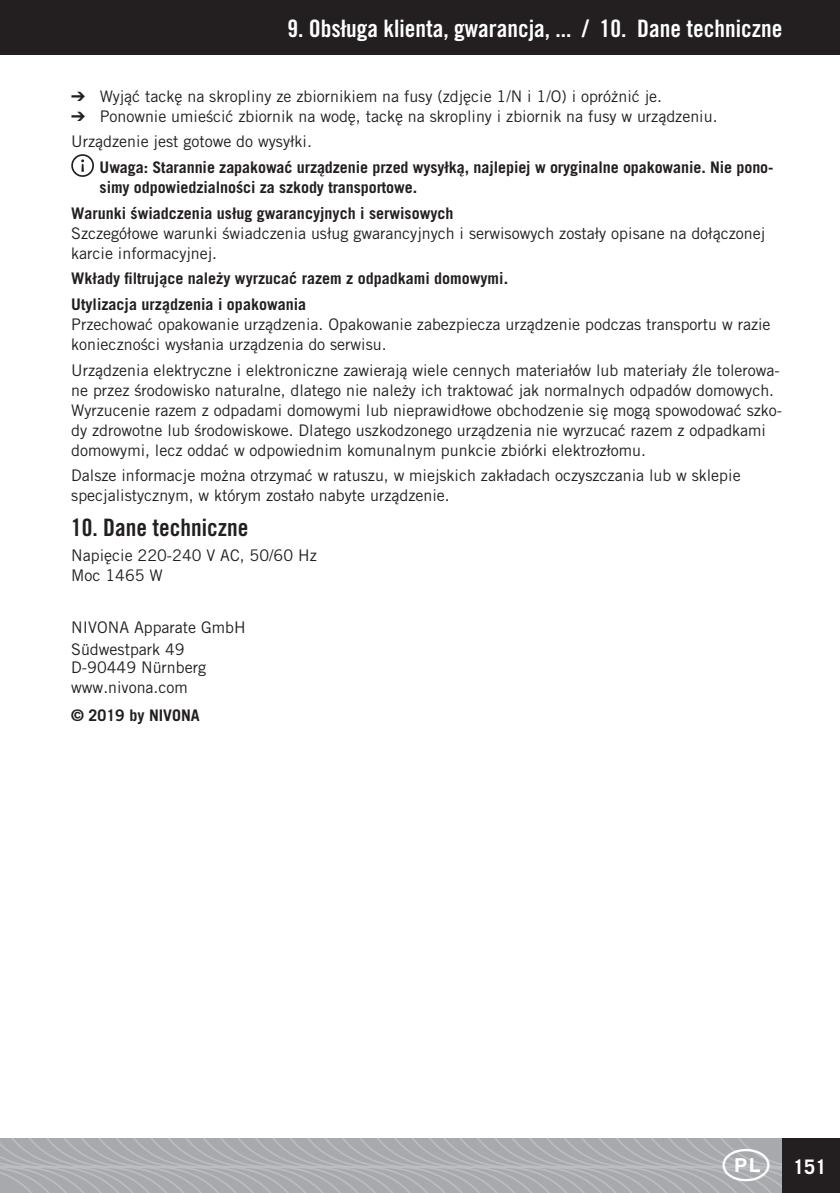
<style>
.page{position:relative;width:840px;height:1193px;background:#fff}
.page>*{position:absolute;margin:0;border:0;box-sizing:border-box;transform-origin:0 0}
.t1{font:24px "Trade Gothic LT Pro Bd Cn 20";color:#fff}
.t2{font:24px "Trade Gothic LT Pro Bd Cn 20";color:#231f20}
.t3{font:700 20px "Trade Gothic LT Pro";color:#fff}
.t4{font:16px/20px "Trade Gothic LT Pro";color:#231f20}
.t5{font:700 16px/25.6px "Trade Gothic LT Pro";color:#231f20;text-align:center}
.s1{font-family:"Trade Gothic LT Pro Bd 2";font-weight:400}
</style>
<div class="page">
<svg style="left:71px;top:154px;width:23px;height:23px"></svg>
<div style="left:0;top:0;width:839px;height:55px;background:#231f20"></div>
<svg style="left:0;top:1138px;width:782px;height:55px;background:#acadb1"></svg>
<div style="left:782px;top:1138px;width:57px;height:55px;background:#231f20"></div>
<svg style="left:722px;top:1149px;width:47px;height:33px;background:#aeafb2"></svg>
<p class="t1" style="left:287px;top:13px;width:496px">9. Obsługa klienta, gwarancja, ... / 10. Dane techniczne</p>
<p class="t4" style="left:71px;top:86px;width:592px">➔ Wyjąć tackę na skropliny ze zbiornikiem na fusy (zdjęcie 1/N i 1/O) i opróżnić je.</p>
<p class="t4" style="left:71px;top:106px;width:647px">➔ Ponownie umieścić zbiornik na wodę, tackę na skropliny i zbiornik na fusy w urządzeniu.</p>
<p class="t4" style="left:71px;top:131px;width:242px">Urządzenie jest gotowe do wysyłki.</p>
<p class="t5" style="left:100px;top:154px;width:675px">Uwaga: Starannie zapakować urządzenie przed wysyłką, najlepiej w oryginalne opakowanie. Nie pono-</p>
<p class="t5" style="left:71px;top:174px;width:383px">simy odpowiedzialności za szkody transportowe.<br>Warunki świadczenia usług gwarancyjnych i serwisowych</p>
<p class="t4" style="left:71px;top:223px;width:695px">Szczegółowe warunki świadczenia usług gwarancyjnych i serwisowych zostały opisane na dołączonej karcie informacyjnej.</p>
<p class="t5" style="left:71px;top:265px;width:438px;text-align:left">Wkłady filtrujące należy wyrzucać razem z odpadkami domowymi.<br>Utylizacja urządzenia i opakowania</p>
<p class="t4" style="left:71px;top:314px;width:700px">Przechować opakowanie urządzenia. Opakowanie zabezpiecza urządzenie podczas transportu w razie konieczności wysłania urządzenia do serwisu.</p>
<p class="t4" style="left:71px;top:360px;width:712px">Urządzenia elektryczne i elektroniczne zawierają wiele cennych materiałów lub materiały źle tolerowa&shy;ne przez środowisko naturalne, dlatego nie należy ich traktować jak normalnych odpadów domowych.<br>Wyrzucenie razem z odpadami domowymi lub nieprawidłowe obchodzenie się mogą spowodować szko&shy;dy zdrowotne lub środowiskowe. Dlatego uszkodzonego urządzenia nie wyrzucać razem z odpadkami domowymi, lecz oddać w odpowiednim komunalnym punkcie zbiórki elektrozłomu.</p>
<p class="t4" style="left:71px;top:465px;width:670px">Dalsze informacje można otrzymać w ratuszu, w miejskich zakładach oczyszczania lub w sklepie specjalistycznym, w którym zostało nabyte urządzenie.</p>
<p class="t2" style="left:71px;top:512px;width:179px">10. Dane techniczne</p>
<p class="t4" style="left:71px;top:545px;width:247px">Napięcie 220-240 V AC, 50/60 Hz<br>Moc 1465 W</p>
<p class="t4" style="left:71px;top:616px;width:176px;line-height:22.2px">NIVONA Apparate GmbH<br>Südwestpark 49</p>
<p class="t4" style="left:71px;top:657px;width:136px">D-90449 Nürnberg www.nivona.com</p>
<p class="t5" style="left:71px;top:702px;width:130px">© 201<span class="s1">9</span> by NIVONA</p>
<p class="t3" style="left:792px;top:1154px;width:35px">151</p>
</div>
